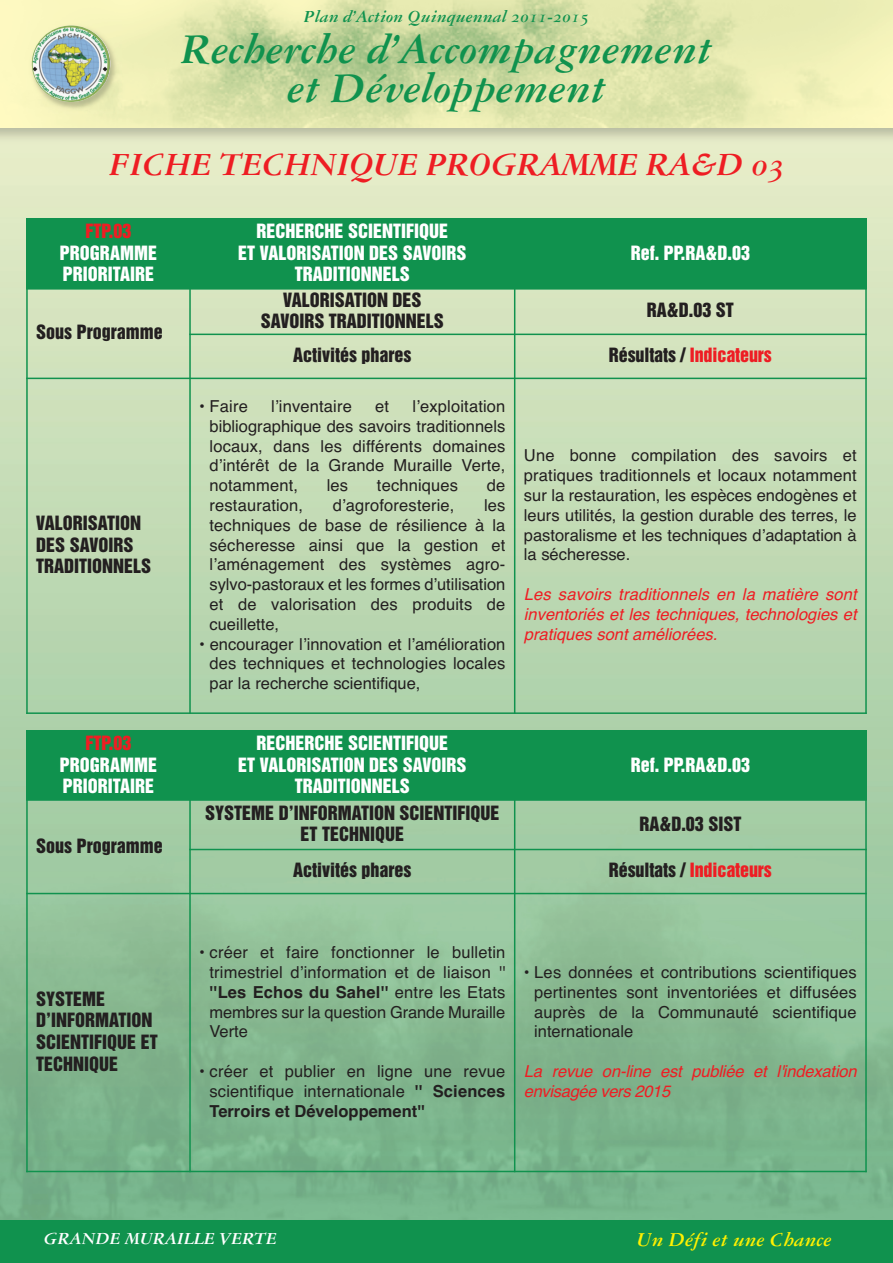
<style>
.page{position:relative;width:893px;height:1263px;background:#fff}
.page>*{position:absolute;margin:0;border:0;box-sizing:border-box;transform-origin:0 0}
.t1{font:45px/39px "Garamond Three Bold Italic Os F";color:#10924e;text-align:center}
.t2{font:34.5px "Garamond Three Bold Italic Os F";letter-spacing:-.02em;color:#ee1d23}
.t3{font:21px "Garamond Three Bold Italic Os F";color:#fff101}
.t4{font:18px/21.6px "Helvetica Inserat LT";color:#231f20;text-align:center}
.t5{font:18px/21.6px "Helvetica Inserat LT";color:#fff}
.t6{font:18px "Helvetica Inserat LT";letter-spacing:-.005em;color:#ee1d23}
.t7{font:18px "Garamond Three Bold Italic Os F";color:#10924e}
.t8{font:18px "Garamond Three Bold Italic Os F";color:#fff}
.t9{font:16.5px/19.8px "Helvetica";letter-spacing:.01em;color:#231f20;text-align:justify}
.t10{font:italic 16.5px/19.8px "Helvetica";letter-spacing:-.01em;color:#ee1d23;text-align:justify}
.s1{color:#231f20}
.s2{font-weight:700}
</style>
<div class="page">
<img style="left:0;top:147px;width:893px;height:1073px">
<img style="left:27px;top:20px;width:94px;height:93px">
<img style="left:32px;top:26px;width:78px;height:76px;border-radius:50%">
<div style="left:0;top:1220px;width:893px;height:43px;background:#10924e"></div>
<div style="left:26px;top:219px;width:164px;height:70px;background:#10924e"></div>
<div style="left:190px;top:219px;width:325px;height:70px;background:#10924e"></div>
<div style="left:515px;top:219px;width:352px;height:70px;background:#10924e"></div>
<hr style="left:26px;top:219px;width:2px;height:495px;background:#10924e">
<hr style="left:189px;top:219px;width:2px;height:495px;background:#10924e">
<hr style="left:514px;top:219px;width:1px;height:495px;background:#10924e">
<hr style="left:865px;top:219px;width:2px;height:495px;background:#10924e">
<hr style="left:26px;top:288px;width:841px;height:2px;background:#10924e">
<hr style="left:189px;top:334px;width:678px;height:1px;background:#10924e">
<hr style="left:26px;top:378px;width:841px;height:1px;background:#10924e">
<hr style="left:26px;top:712px;width:841px;height:2px;background:#10924e">
<div style="left:26px;top:731px;width:164px;height:69px;background:#10924e"></div>
<div style="left:190px;top:731px;width:325px;height:69px;background:#10924e"></div>
<div style="left:515px;top:731px;width:352px;height:69px;background:#10924e"></div>
<hr style="left:26px;top:731px;width:2px;height:441px;background:#10924e">
<hr style="left:189px;top:731px;width:2px;height:441px;background:#10924e">
<hr style="left:514px;top:731px;width:1px;height:441px;background:#10924e">
<hr style="left:865px;top:731px;width:2px;height:441px;background:#10924e">
<hr style="left:26px;top:799px;width:841px;height:2px;background:#10924e">
<hr style="left:189px;top:849px;width:678px;height:1px;background:#10924e">
<hr style="left:26px;top:893px;width:841px;height:1px;background:#10924e">
<hr style="left:26px;top:1171px;width:841px;height:1px;background:#10924e">
<p class="t7" style="left:304px;top:10px;width:287px">Plan d’Action Quinquennal 2011-2015</p>
<h1 class="t1" style="left:181px;top:34px;width:532px">Recherche d’Accompagnement et Développement</h1>
<h2 class="t2" style="left:110px;top:152px;width:677px">FICHE TECHNIQUE PROGRAMME RA&amp;D 03</h2>
<p class="t6" style="left:86px;top:224px;width:47px">FTP.03</p>
<p class="t5" style="left:60px;top:243px;width:99px">PROGRAMME<br>PRIORITAIRE</p>
<p class="t4" style="left:36px;top:322px;width:128px">Sous Programme</p>
<p class="t4" style="left:36px;top:513px;width:117px;text-align:left">VALORISATION<br>DES SAVOIRS<br>TRADITIONNELS</p>
<p class="t6" style="left:86px;top:735px;width:47px">FTP.03</p>
<p class="t5" style="left:60px;top:754px;width:99px">PROGRAMME<br>PRIORITAIRE</p>
<p class="t4" style="left:36px;top:835px;width:128px">Sous Programme</p>
<p class="t4" style="left:36px;top:989px;width:123px;text-align:left">SYSTEME<br>D’INFORMATION<br>SCIENTIFIQUE ET<br>TECHNIQUE</p>
<p class="t5" style="left:238px;top:221px;width:230px;text-align:center">RECHERCHE SCIENTIFIQUE<br>ET VALORISATION DES SAVOIRS<br>TRADITIONNELS</p>
<p class="t5" style="left:631px;top:243px;width:121px">Ref. PP.RA&amp;D.03</p>
<p class="t4" style="left:261px;top:290px;width:185px">VALORISATION DES<br>SAVOIRS TRADITIONNELS</p>
<p class="t4" style="left:647px;top:300px;width:89px">RA&amp;D.03 ST</p>
<p class="t4" style="left:293px;top:345px;width:120px">Activités phares</p>
<p class="t6" style="left:609px;top:348px;width:165px"><span class="s1">Résultats /</span> Indicateurs</p>
<p class="t9" style="left:199px;top:398px;width:50px">• Faire</p>
<p class="t9" style="left:271px;top:398px;width:82px">lʼinventaire</p>
<p class="t9" style="left:375px;top:398px;width:15px">et</p>
<p class="t9" style="left:210px;top:398px;width:297px;text-indent:203px">lʼexploitation bibliographique des savoirs traditionnels locaux, dans les différents domaines dʼintérêt de la Grande Muraille Verte, notamment,</p>
<p class="t9" style="left:327px;top:477px;width:23px">les</p>
<p class="t9" style="left:377px;top:477px;width:83px">techniques</p>
<p class="t9" style="left:487px;top:477px;width:20px">de</p>
<p class="t9" style="left:210px;top:497px;width:95px">restauration,</p>
<p class="t9" style="left:333px;top:497px;width:123px">dʼagroforesterie,</p>
<p class="t9" style="left:210px;top:497px;width:297px;text-indent:274px">les techniques de base de résilience à la sécheresse ainsi que la gestion et lʼaménagement des systèmes agro&shy;sylvo-pastoraux et les formes dʼutilisation et de valorisation des produits de cueillette,</p>
<p class="t9" style="left:210px;top:635px;width:297px;text-indent:-10px">• encourager lʼinnovation et lʼamélioration des techniques et technologies locales par la recherche scientifique,</p>
<p class="t5" style="left:238px;top:733px;width:230px;text-align:center">RECHERCHE SCIENTIFIQUE<br>ET VALORISATION DES SAVOIRS<br>TRADITIONNELS</p>
<p class="t9" style="left:524px;top:447px;width:334px">Une bonne compilation des savoirs et pratiques traditionnels et locaux notamment sur la restauration, les espèces endogènes et leurs utilités, la gestion durable des terres, le pastoralisme et les techniques dʼadaptation à la sécheresse.</p>
<p class="t10" style="left:524px;top:586px;width:334px">Les savoirs traditionnels en la matière sont inventoriés et les techniques, technologies et pratiques sont améliorées.</p>
<p class="t5" style="left:631px;top:754px;width:121px">Ref. PP.RA&amp;D.03</p>
<p class="t4" style="left:205px;top:803px;width:296px">SYSTEME D’INFORMATION SCIENTIFIQUE<br>ET TECHNIQUE</p>
<p class="t4" style="left:639px;top:813px;width:104px">RA&amp;D.03 SIST</p>
<p class="t4" style="left:293px;top:860px;width:120px">Activités phares</p>
<p class="t6" style="left:609px;top:863px;width:165px"><span class="s1">Résultats /</span> Indicateurs</p>
<p class="t9" style="left:210px;top:944px;width:297px;text-indent:-10px">• créer et faire fonctionner le bulletin trimestriel dʼinformation et de liaison '' <span class="s2">''Les Echos du Sahel''</span> entre les Etats membres sur la question Grande Muraille Verte</p>
<p class="t9" style="left:210px;top:1063px;width:297px;text-indent:-10px">• créer et publier en ligne une revue scientifique internationale <span class="s2">'' Sciences Terroirs et Développement''</span></p>
<p class="t9" style="left:534px;top:964px;width:324px;text-indent:-10px">• Les données et contributions scientifiques pertinentes sont inventoriées et diffusées auprès de la Communauté scientifique internationale</p>
<p class="t10" style="left:524px;top:1063px;width:334px">La revue on-line est publiée et l'indexation envisagée vers 2015</p>
<p class="t8" style="left:44px;top:1232px;width:235px">GRANDE MURAILLE VERTE</p>
<p class="t3" style="left:637px;top:1232px;width:196px">Un Défi et une Chance</p>
</div>
